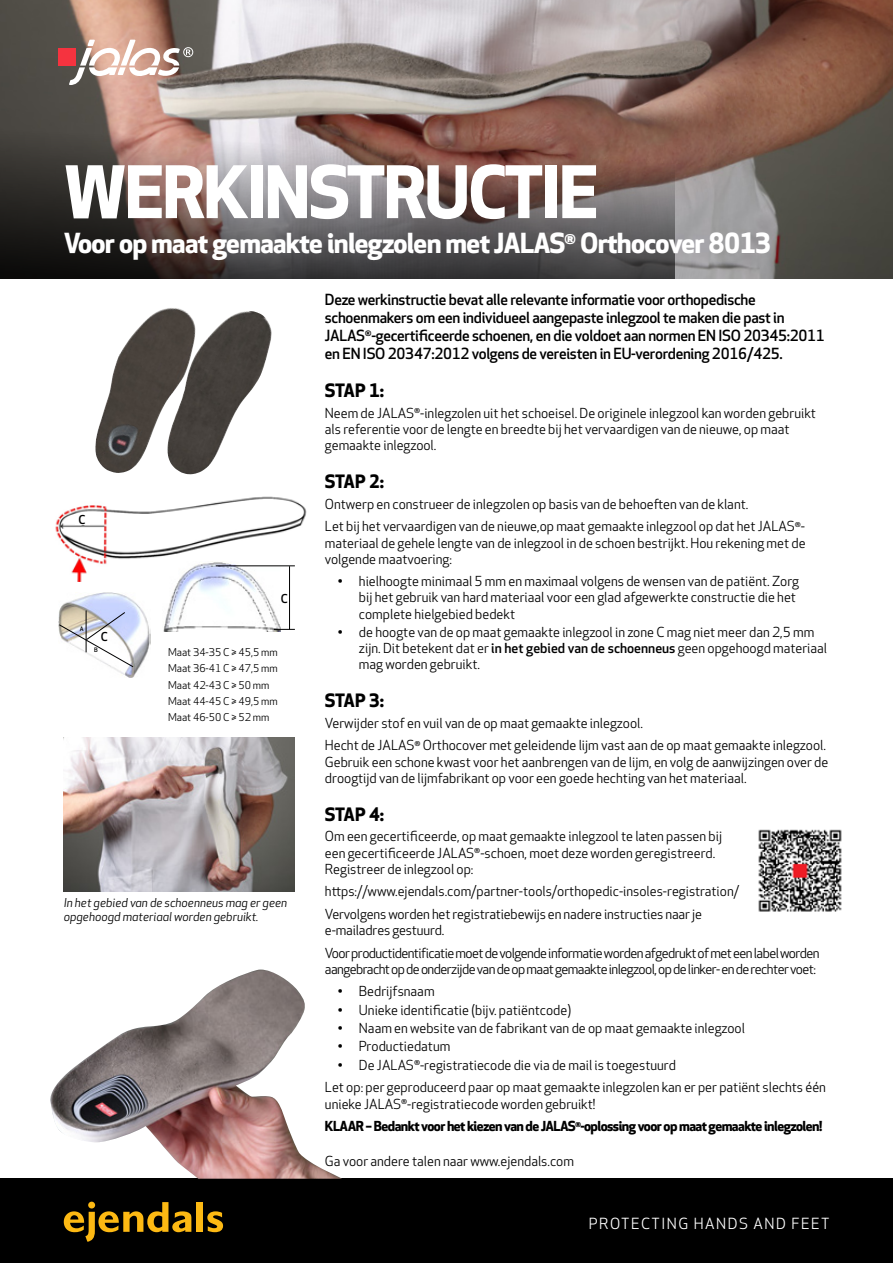
<style>
.page{position:relative;width:893px;height:1263px;background:#fff}
.page>*{position:absolute;margin:0;border:0;box-sizing:border-box;transform-origin:0 0}
.t1{font:700 70.5px "Apex New";letter-spacing:-.025em;color:#fff}
.t2{font:700 27px "Apex New";letter-spacing:-.025em;color:#fff}
.t3{font:700 18px "Apex New";letter-spacing:-.03em;color:#000}
.t4{font:500 15px/18px "Apex New";letter-spacing:-.02em;color:#000}
.t5{font:15px "Apex New";letter-spacing:.1em;color:#fff}
.t6{font:13.5px/16.2px "Apex New";color:#000}
.t7{font:13.5px/22.5px "Apex New";letter-spacing:-.04em;color:#000}
.t8{font:700 13.5px/22.6px "Apex New";letter-spacing:-.04em;color:#000}
.t9{font:italic 12px/14.4px "Apex New";color:#000}
.t10{font:500 12px "Apex New";color:#000}
.t11{font:10.5px/16.2px "Apex New";color:#000}
.t12{font:500 6px "Apex New";color:#000}
.s1{font-weight:500}
.s2{font-weight:400}
</style>
<div class="page">
<img style="left:675px;top:0;width:218px;height:279px">
<svg style="left:0;top:0;width:675px;height:279px;background:#80726e"></svg>
<div style="left:0;top:1179px;width:893px;height:84px;background:#000"></div>
<div style="left:58px;top:48px;width:18px;height:18px;background:#f5333f"></div>
<svg style="left:69px;top:40px;width:124px;height:45px"></svg>
<div style="left:197px;top:1202px;width:6px;height:30px;background:#fdb913"></div>
<svg style="left:207px;top:1211px;width:16px;height:21px"></svg>
<svg style="left:64px;top:1202px;width:127px;height:40px"></svg>
<img style="left:55px;top:496px;width:252px;height:85px">
<div style="left:75px;top:515px;width:14px;height:10px;background:#fff"></div>
<img style="left:59px;top:592px;width:91px;height:86px">
<svg style="left:58px;top:611px;width:76px;height:57px"></svg>
<hr style="left:86px;top:610px;width:1px;height:42px;background:#000">
<img style="left:163px;top:562px;width:118px;height:69px">
<hr style="left:289px;top:566px;width:1px;height:63px;background:#000">
<hr style="left:216px;top:565px;width:79px;height:1px;background:#000">
<svg style="left:274px;top:629px;width:21px;height:1px"></svg>
<img style="left:64px;top:737px;width:231px;height:155px">
<img style="left:95px;top:308px;width:177px;height:166px">
<img style="left:49px;top:969px;width:293px;height:210px">
<img style="left:758px;top:829px;width:84px;height:83px">
<h1 class="t1" style="left:64px;top:141px;width:536px">WERKINSTRUCTIE</h1>
<h2 class="t2" style="left:64px;top:223px;width:709px">Voor op maat gemaakte inlegzolen met JALAS<sup>®</sup> Orthocover 8013</h2>
<p class="t10" style="left:79px;top:512px;width:9px">C</p>
<p class="t12" style="left:80px;top:624px;width:5px">A</p>
<p class="t10" style="left:101px;top:628px;width:9px">C</p>
<p class="t12" style="left:94px;top:646px;width:5px">B</p>
<p class="t10" style="left:281px;top:591px;width:9px">C</p>
<p class="t11" style="left:168px;top:644px;width:111px">Maat 34-35 C ≥ 45,5 mm<br>Maat 36-41 C ≥ 47,5 mm<br>Maat 42-43 C ≥ 50 mm<br>Maat 44-45 C ≥ 49,5 mm<br>Maat 46-50 C ≥ 52 mm</p>
<p class="t9" style="left:64px;top:895px;width:225px">In het gebied van de schoenneus mag er geen opgehoogd materiaal worden gebruikt.</p>
<p class="t4" style="left:325px;top:291px;width:501px">Deze werkinstructie bevat alle relevante informatie voor orthopedische schoenmakers om een individueel aangepaste inlegzool te maken die past in JALAS<sup>®</sup>-gecertificeerde schoenen, en die voldoet aan normen EN ISO 20345:2011 en EN ISO 20347:2012 volgens de vereisten in EU-verordening 2016/425.</p>
<h3 class="t3" style="left:325px;top:378px;width:61px">STAP 1:</h3>
<p class="t6" style="left:325px;top:405px;width:493px">Neem de JALAS<sup>®</sup>-inlegzolen uit het schoeisel. De originele inlegzool kan worden gebruikt als referentie voor de lengte en breedte bij het vervaardigen van de nieuwe, op maat gemaakte inlegzool.</p>
<h3 class="t3" style="left:325px;top:469px;width:61px">STAP 2:</h3>
<p class="t6" style="left:325px;top:493px;width:482px;line-height:22.5px">Ontwerp en construeer de inlegzolen op basis van de behoeften van de klant.<br>Let bij het vervaardigen van de nieuwe,op maat gemaakte inlegzool op dat het JALAS<sup>®</sup>-</p>
<p class="t6" style="left:325px;top:534px;width:482px">materiaal de gehele lengte van de inlegzool in de schoen bestrijkt. Hou rekening met de volgende maatvoering:</p>
<p class="t6" style="left:359px;top:573px;width:442px;text-indent:-21px">• hielhoogte minimaal 5 mm en maximaal volgens de wensen van de patiënt. Zorg bij het gebruik van hard materiaal voor een glad afgewerkte constructie die het complete hielgebied bedekt</p>
<p class="t6" style="left:359px;top:624px;width:470px;text-indent:-21px">• de hoogte van de op maat gemaakte inlegzool in zone C mag niet meer dan 2,5 mm zijn. Dit betekent dat er <span class="s1">in het gebied van de schoenneus</span> geen opgehoogd materiaal mag worden gebruikt.</p>
<h3 class="t3" style="left:325px;top:688px;width:61px">STAP 3:</h3>
<p class="t6" style="left:325px;top:712px;width:502px;line-height:22.6px">Verwijder stof en vuil van de op maat gemaakte inlegzool.<br>Hecht de JALAS<sup>®</sup> Orthocover met geleidende lijm vast aan de op maat gemaakte inlegzool.</p>
<p class="t6" style="left:325px;top:754px;width:505px">Gebruik een schone kwast voor het aanbrengen van de lijm, en volg de aanwijzingen over de droogtijd van de lijmfabrikant op voor een goede hechting van het materiaal.</p>
<h3 class="t3" style="left:325px;top:801px;width:61px">STAP 4:</h3>
<p class="t6" style="left:325px;top:828px;width:399px">Om een gecertificeerde, op maat gemaakte inlegzool te laten passen bij een gecertificeerde JALAS<sup>®</sup>-schoen, moet deze worden geregistreerd.<br>Registreer de inlegzool op:</p>
<p class="t6" style="left:325px;top:880px;width:416px;line-height:22.5px">https://www.ejendals.com/partner-tools/orthopedic-insoles-registration/<br>Vervolgens worden het registratiebewijs en nadere instructies naar je</p>
<p class="t7" style="left:325px;top:919px;width:496px">e-mailadres gestuurd.<br>Voor productidentificatie moet de volgende informatie worden afgedrukt of met een label worden</p>
<p class="t7" style="left:325px;top:958px;width:492px">aangebracht op de onderzijde van de op maat gemaakte inlegzool, op de linker- en de rechter voet:</p>
<p class="t6" style="left:338px;top:983px;width:98px">• Bedrijfsnaam</p>
<p class="t6" style="left:338px;top:1002px;width:235px">• Unieke identificatie (bijv. patiëntcode)</p>
<p class="t6" style="left:338px;top:1020px;width:409px">• Naam en website van de fabrikant van de op maat gemaakte inlegzool</p>
<p class="t6" style="left:338px;top:1038px;width:114px">• Productiedatum</p>
<p class="t6" style="left:325px;top:1054px;width:503px;line-height:22.5px;text-indent:13px">• De JALAS<sup>®</sup>-registratiecode die via de mail is toegestuurd<br>Let op: per geproduceerd paar op maat gemaakte inlegzolen kan er per patiënt slechts één</p>
<p class="t8" style="left:325px;top:1092px;width:499px"><span class="s2">unieke JALAS</span><sup>®</sup><span class="s2">-registratiecode worden gebruikt!<br></span>KLAAR – Bedankt voor het kiezen van de JALAS<sup>®</sup>-oplossing voor op maat gemaakte inlegzolen!</p>
<p class="t6" style="left:325px;top:1153px;width:251px">Ga voor andere talen naar www.ejendals.com</p>
<p class="t5" style="left:589px;top:1214px;width:242px">PROTECTING HANDS AND FEET</p>
</div>
